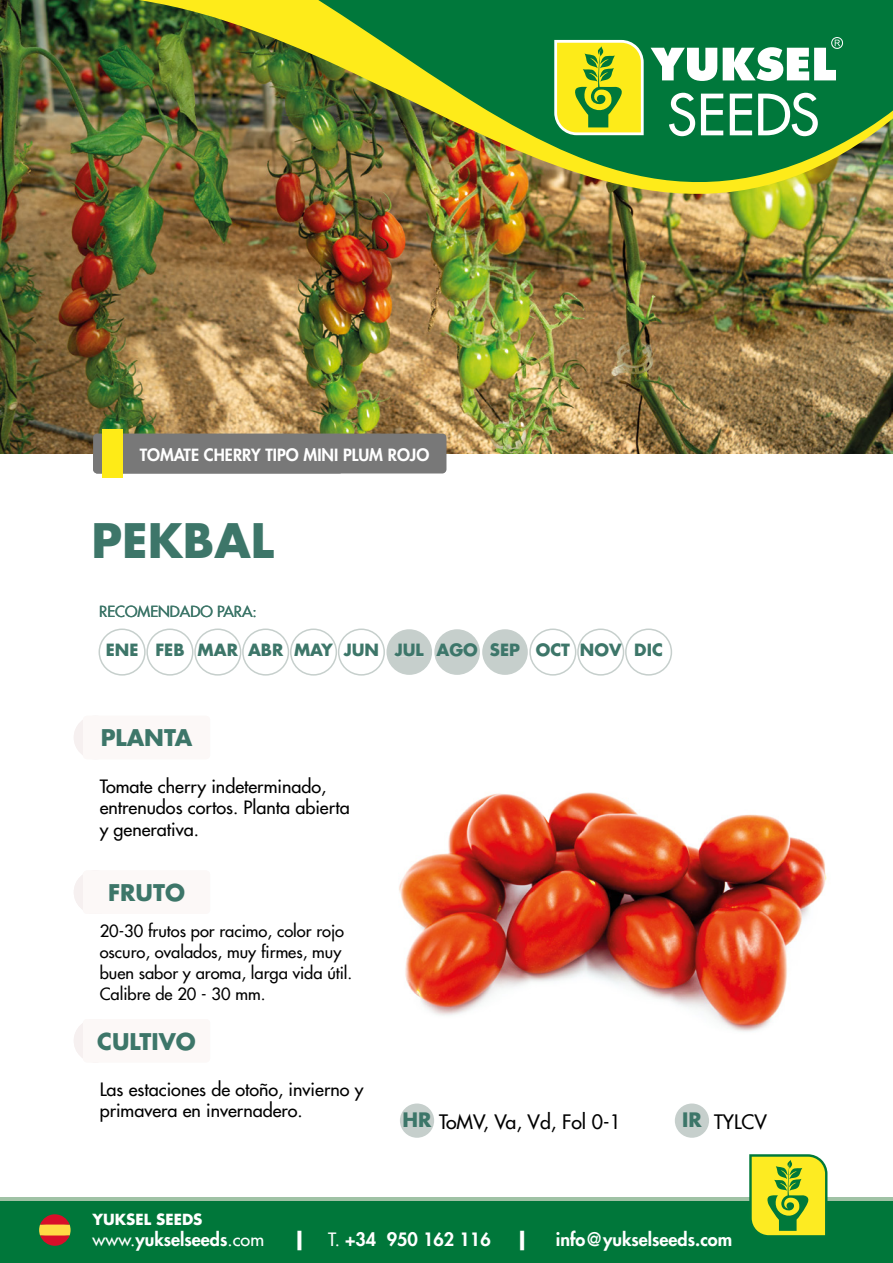
<style>
.page{position:relative;width:893px;height:1263px;background:#fff}
.page>*{position:absolute;margin:0;border:0;box-sizing:border-box;transform-origin:0 0}
.t1{font:700 46.5px "Futura";color:#3d7669}
.t2{font:700 22.5px "Futura";color:#3d7669}
.t3{font:500 19.5px "Futura";color:#000}
.t4{font:700 19.5px "Futura";color:#3d7669}
.t5{font:800 19.5px "Futura";color:#fff}
.t6{font:500 18px/21.6px "Futura";color:#000}
.t7{font:800 18px "Futura";color:#fff}
.t8{font:500 16.5px/21px "Futura";color:#000}
.t9{font:800 16.5px "Futura";color:#fff}
.t10{font:700 16.5px "Futura";color:#3d7669}
.t11{font:700 16.5px "Futura";color:#3d766a}
.t12{font:500 15px "Futura";color:#3d7669}
.t13{font:700 15px "Futura";color:#fff}
.s1{font-weight:500}
.s2{font-size:19.5px}
</style>
<div class="page">
<div style="left:675px;top:1103px;width:34px;height:35px;background:#c6cfcc;border-radius:50%"></div>
<div style="left:400px;top:1103px;width:34px;height:35px;background:#c6cfcc;border-radius:50%"></div>
<div style="left:0;top:1197px;width:893px;height:62px;background:#a0c2a5"></div>
<div style="left:0;top:1201px;width:893px;height:62px;background:#00773a"></div>
<svg style="left:39px;top:1214px;width:31px;height:32px"></svg>
<svg style="left:749px;top:1154px;width:78px;height:82px"></svg>
<img style="left:399px;top:792px;width:428px;height:240px">
<svg style="left:99px;top:628px;width:573px;height:48px"></svg>
<div style="left:74px;top:716px;width:43px;height:43px;background:#f6f0f0;border-radius:50%"></div>
<div style="left:74px;top:870px;width:43px;height:44px;background:#f6f0f0;border-radius:50%"></div>
<div style="left:74px;top:1019px;width:43px;height:43px;background:#f6f0f0;border-radius:50%"></div>
<div style="left:83px;top:716px;width:127px;height:43px;background:#fcf8f7;border-radius:4px"></div>
<div style="left:83px;top:870px;width:127px;height:44px;background:#fcf8f7;border-radius:4px"></div>
<div style="left:83px;top:1019px;width:127px;height:43px;background:#fcf8f7;border-radius:4px"></div>
<img style="left:0;top:194px;width:893px;height:259px">
<img style="left:0;top:0;width:25px;height:194px">
<img style="left:25px;top:0;width:868px;height:194px">
<svg style="left:554px;top:40px;width:90px;height:95px"></svg>
<svg style="left:651px;top:48px;width:66px;height:33px"></svg>
<svg style="left:723px;top:37px;width:120px;height:44px"></svg>
<svg style="left:669px;top:93px;width:26px;height:43px"></svg>
<svg style="left:701px;top:94px;width:22px;height:41px"></svg>
<svg style="left:730px;top:94px;width:22px;height:41px"></svg>
<svg style="left:758px;top:93px;width:60px;height:43px"></svg>
<div style="left:93px;top:433px;width:353px;height:40px;background:#787878;border-radius:4px"></div>
<div style="left:102px;top:429px;width:20px;height:49px;background:#feeb17"></div>
<p class="t9" style="left:140px;top:445px;width:291px">TOMATE CHERRY TIPO MINI PLUM ROJO</p>
<h1 class="t1" style="left:91px;top:509px;width:184px">PEKBAL</h1>
<p class="t12" style="left:99px;top:602px;width:159px">RECOMENDADO PARA:</p>
<p class="t10" style="left:106px;top:639px;width:80px">ENE FEB</p>
<p class="t10" style="left:248px;top:639px;width:133px">ABR MAY JUN</p>
<p class="t10" style="left:536px;top:639px;width:36px">OCT</p>
<p class="t10" style="left:634px;top:639px;width:30px">DIC</p>
<p class="t11" style="left:198px;top:639px;width:42px">MAR</p>
<p class="t11" style="left:395px;top:639px;width:127px">JUL AGO SEP</p>
<p class="t11" style="left:580px;top:639px;width:43px">NOV</p>
<p class="t2" style="left:101px;top:723px;width:93px">PLANTA</p>
<p class="t6" style="left:100px;top:775px;width:252px">Tomate cherry indeterminado, entrenudos cortos. Planta abierta y generativa.</p>
<p class="t2" style="left:108px;top:878px;width:78px">FRUTO</p>
<p class="t8" style="left:100px;top:920px;width:254px">20-30 frutos por racimo, color rojo oscuro, ovalados, muy firmes, muy buen sabor y aroma, larga vida útil.<br>Calibre de 20 - 30 mm.</p>
<p class="t2" style="left:97px;top:1026px;width:100px">CULTIVO</p>
<p class="t6" style="left:100px;top:1078px;width:265px">Las estaciones de otoño, invierno y primavera en invernadero.</p>
<p class="t3" style="left:439px;top:1109px;width:183px">ToMV, Va, Vd, Fol 0-1</p>
<p class="t3" style="left:714px;top:1109px;width:54px">TYLCV</p>
<p class="t4" style="left:403px;top:1106px;width:30px">HR</p>
<p class="t4" style="left:682px;top:1106px;width:21px">IR</p>
<p class="t13" style="left:92px;top:1209px;width:112px">YUKSEL SEEDS</p>
<p class="t7" style="left:92px;top:1228px;width:173px"><span class="s1">www.</span>yukselseeds<span class="s1">.com</span></p>
<p class="t7" style="left:292px;top:1228px;width:200px"><span class="s2">|</span> <span class="s1">T.</span> +34 950 162 116</p>
<p class="t5" style="left:515px;top:1226px;width:16px">|</p>
<p class="t7" style="left:556px;top:1228px;width:178px">info@yukselseeds.com</p>
</div>
